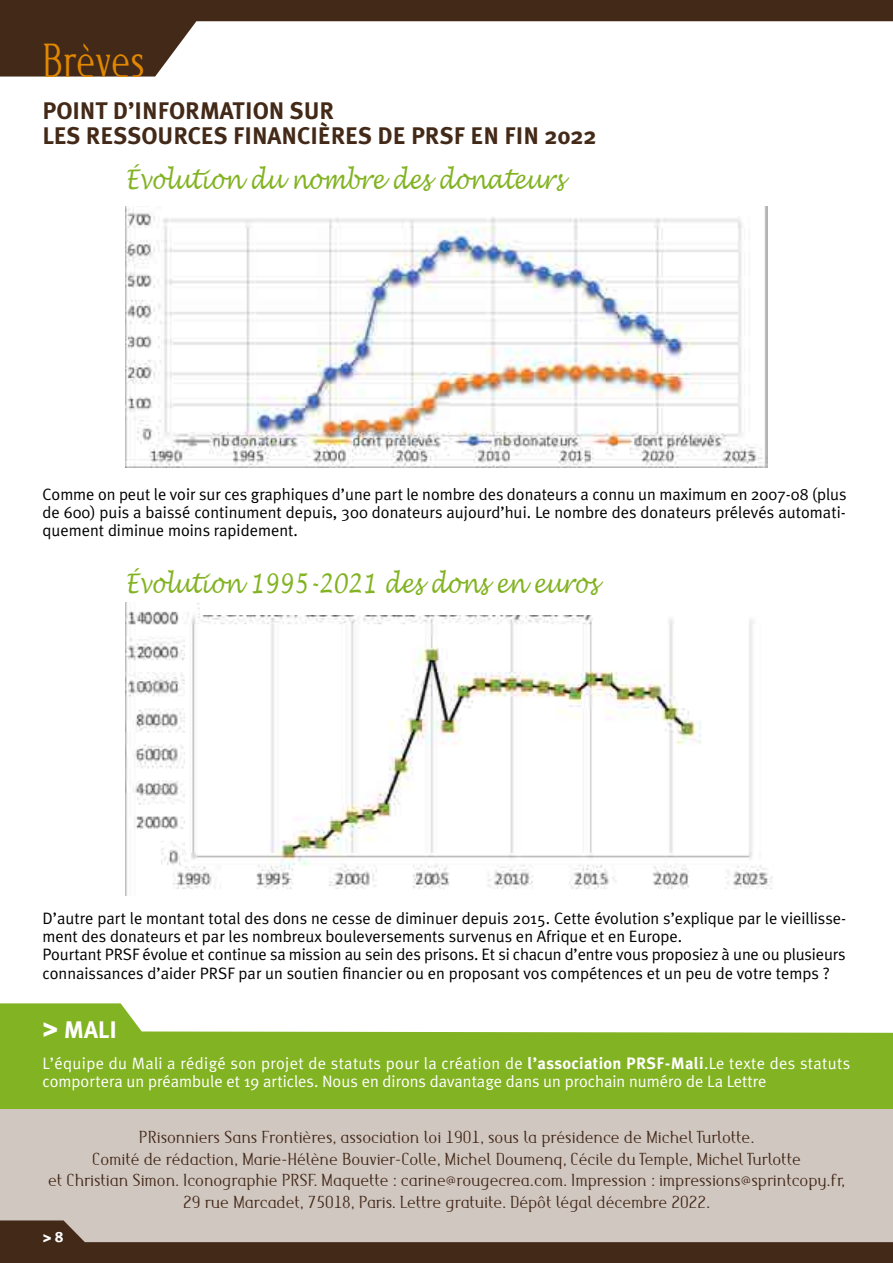
<style>
.page{position:relative;width:893px;height:1263px;background:#fff}
.page>*{position:absolute;margin:0;border:0;box-sizing:border-box;transform-origin:0 0}
.t1{font:300 49.5px "Maverick";color:#e18800;scale:.8 1}
.t2{font:italic 27px "Lucida Handwriting";color:#82b322;scale:.8 1}
.t3{font:700 24px/25.5px "Meta Plus";color:#432918}
.t4{font:700 24px "Meta Plus";color:#fff}
.t5{font:300 18px/21.6px "Maverick";color:#432918;text-align:center}
.t6{font:16.5px/18.1px "Meta Plus Normal";color:#000;text-align:justify}
.t7{font:16.5px/18.1px "Meta Plus Normal";color:#fff}
.t8{font:900 13.5px "Arial";color:#fff}
.s1{font-family:"Arial";font-weight:900}
.s2{font-family:"Meta Plus";font-weight:700}
.s3{font-family:"Meta Plus";font-weight:700;font-size:15px}
</style>
<div class="page">
<svg style="left:0;top:1003px;width:893px;height:107px;fill:#82b322"></svg>
<div style="left:0;top:1110px;width:893px;height:153px;background:#d1c7c1"></div>
<svg style="left:0;top:1220px;width:893px;height:43px"></svg>
<svg style="left:0;top:0;width:893px;height:77px"></svg>
<img style="left:126px;top:206px;width:641px;height:262px">
<img style="left:125px;top:602px;width:648px;height:293px">
<div style="left:201px;top:576px;width:570px;height:39px;background:#fff"></div>
<h1 class="t1" style="left:43px;top:32px;width:129px">Brèves</h1>
<h3 class="t3" style="left:43px;top:97px;width:555px">POINT D’INFORMATION SUR<br>LES RESSOURCES FINANCIÈRES DE PRSF EN FIN 2022</h3>
<h2 class="t2" style="left:125px;top:163px;width:549px">Évolution du nombre des donateurs</h2>
<p class="t6" style="left:43px;top:485px;width:806px">Comme on peut le voir sur ces graphiques d’une part le nombre des donateurs a connu un maximum en 2007-08 (plus de 600) puis a baissé continument depuis, 300 donateurs aujourd’hui. Le nombre des donateurs prélevés automati&shy;quement diminue moins rapidement.</p>
<h2 class="t2" style="left:125px;top:567px;width:592px">Évolution 1995-2021 des dons en euros</h2>
<p class="t6" style="left:43px;top:909px;width:805px;text-align:left">D’autre part le montant total des dons ne cesse de diminuer depuis 2015. Cette évolution s’explique par le vieillisse&shy;ment des donateurs et par les nombreux bouleversements survenus en Afrique et en Europe.<br>Pourtant PRSF évolue et continue sa mission au sein des prisons. Et si chacun d’entre vous proposiez à une ou plusieurs connaissances d’aider PRSF par un soutien financier ou en proposant vos compétences et un peu de votre temps ?</p>
<h3 class="t4" style="left:43px;top:1015px;width:76px"><span class="s1">&gt;</span> MALI</h3>
<p class="t7" style="left:43px;top:1054px;width:809px">L’équipe du Mali a rédigé son projet de statuts pour la création de <span class="s2">l’association PRSF-Mali</span>.Le texte des statuts comportera un préambule et 19 articles. Nous en dirons davantage dans un prochain numéro de La Lettre</p>
<p class="t5" style="left:48px;top:1126px;width:799px">PRisonniers Sans Frontières, association loi 1901, sous la présidence de Michel Turlotte.<br>Comité de rédaction, Marie-Hélène Bouvier-Colle, Michel Doumenq, Cécile du Temple, Michel Turlotte<br>et Christian Simon. Iconographie PRSF. Maquette : carine@rougecrea.com. Impression : impressions@sprintcopy.fr, 29 rue Marcadet, 75018, Paris. Lettre gratuite. Dépôt légal décembre 2022.</p>
<p class="t8" style="left:43px;top:1228px;width:22px">&gt;<span class="s3">8</span></p>
</div>
